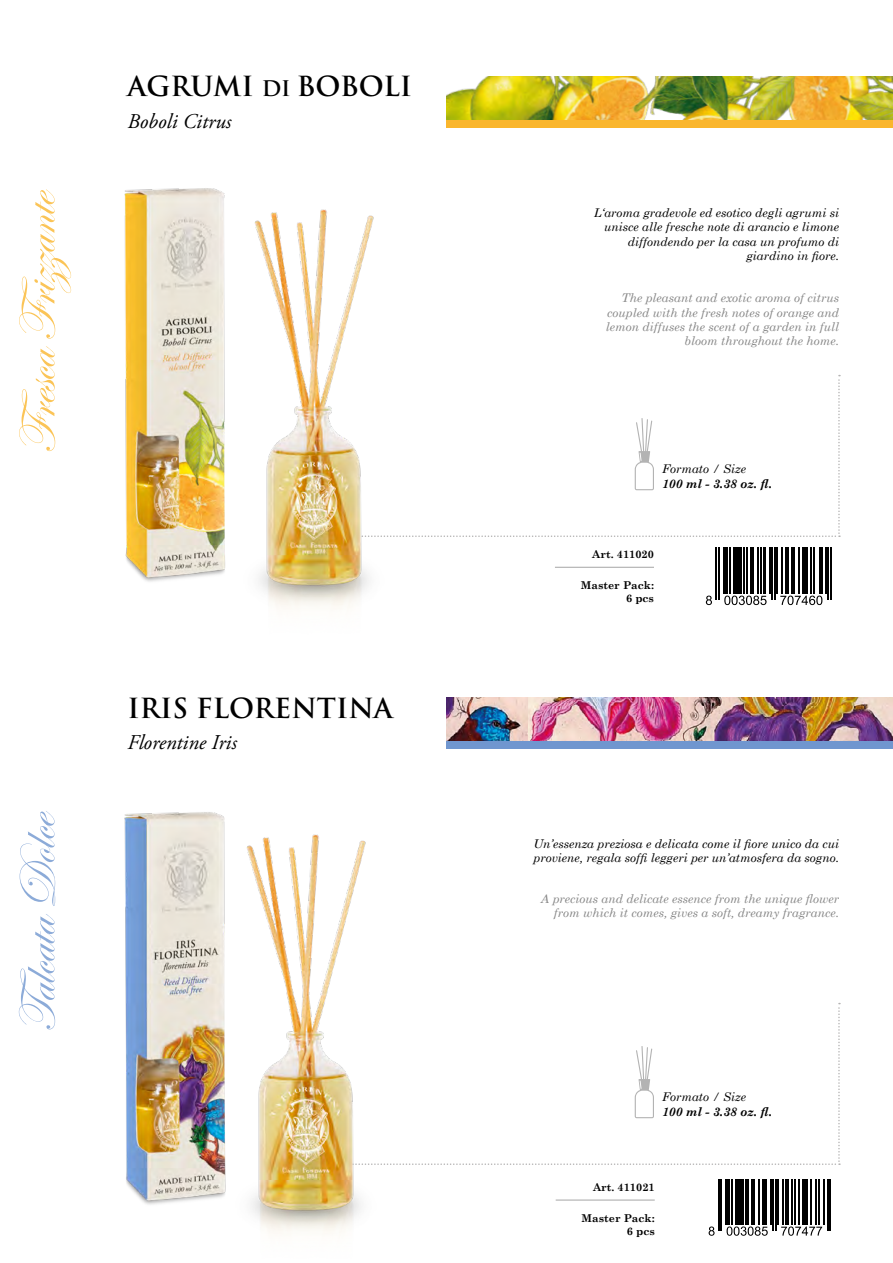
<style>
.page{position:relative;width:893px;height:1263px;background:#fff}
.page>*{position:absolute;margin:0;border:0;box-sizing:border-box;transform-origin:0 0}
.t1{font:52.5px "Edwardian Script ITC";color:#fab62d}
.t2{font:52.5px "Edwardian Script ITC";color:#7096cf}
.t3{font:700 27px "Trajan Pro";color:#000}
.t4{font:italic 21px "Adobe Garamond Pro";color:#000}
.t5{font:italic 12px/14.4px "Century Schoolbook";color:#000;text-align:right}
.t6{font:italic 12px/14.4px "Century Schoolbook";color:#878787;text-align:right}
.t7{font:italic 700 12px "Century Schoolbook";color:#000}
.t8{font:700 10.8px/13.2px "Century Schoolbook";color:#000;text-align:right}
.s1{font-size:21px}
</style>
<div class="page">
<img style="left:446px;top:697px;width:447px;height:44px">
<img style="left:446px;top:76px;width:447px;height:44px">
<img style="left:124px;top:188px;width:101px;height:394px">
<img style="left:254px;top:209px;width:120px;height:398px">
<img style="left:124px;top:812px;width:99px;height:393px">
<svg style="left:343px;top:375px;width:497px;height:162px"></svg>
<svg style="left:391px;top:1003px;width:449px;height:162px"></svg>
<div style="left:446px;top:120px;width:447px;height:8px;background:#fab62d"></div>
<div style="left:446px;top:741px;width:447px;height:8px;background:#7096cf"></div>
<img style="left:223px;top:816px;width:168px;height:417px">
<hr style="left:555px;top:567px;width:99px;height:1px;background:#000">
<hr style="left:556px;top:1199px;width:99px;height:2px;background:#000">
<svg style="left:705px;top:547px;width:127px;height:59px"></svg>
<hr style="left:716px;top:547px;width:1px;height:53px;background:#000">
<hr style="left:718px;top:547px;width:1px;height:53px;background:#000">
<hr style="left:723px;top:547px;width:2px;height:46px;background:#000">
<hr style="left:727px;top:547px;width:1px;height:46px;background:#000">
<hr style="left:729px;top:547px;width:1px;height:46px;background:#000">
<hr style="left:733px;top:547px;width:3px;height:46px;background:#000">
<div style="left:737px;top:547px;width:5px;height:46px;background:#000"></div>
<hr style="left:744px;top:547px;width:1px;height:46px;background:#000">
<hr style="left:746px;top:547px;width:1px;height:46px;background:#000">
<hr style="left:750px;top:547px;width:3px;height:46px;background:#000">
<hr style="left:757px;top:547px;width:1px;height:46px;background:#000">
<hr style="left:761px;top:547px;width:1px;height:46px;background:#000">
<hr style="left:763px;top:547px;width:2px;height:46px;background:#000">
<hr style="left:769px;top:547px;width:1px;height:46px;background:#000">
<hr style="left:772px;top:547px;width:1px;height:53px;background:#000">
<hr style="left:774px;top:547px;width:1px;height:53px;background:#000">
<hr style="left:776px;top:547px;width:2px;height:46px;background:#000">
<hr style="left:781px;top:547px;width:1px;height:46px;background:#000">
<hr style="left:785px;top:547px;width:4px;height:46px;background:#000">
<hr style="left:791px;top:547px;width:1px;height:46px;background:#000">
<hr style="left:793px;top:547px;width:2px;height:46px;background:#000">
<hr style="left:798px;top:547px;width:1px;height:46px;background:#000">
<hr style="left:802px;top:547px;width:1px;height:46px;background:#000">
<hr style="left:804px;top:547px;width:4px;height:46px;background:#000">
<hr style="left:810px;top:547px;width:2px;height:46px;background:#000">
<hr style="left:813px;top:547px;width:1px;height:46px;background:#000">
<hr style="left:819px;top:547px;width:4px;height:46px;background:#000">
<hr style="left:825px;top:547px;width:1px;height:46px;background:#000">
<hr style="left:827px;top:547px;width:2px;height:53px;background:#000">
<hr style="left:830px;top:547px;width:1px;height:53px;background:#000">
<svg style="left:706px;top:596px;width:6px;height:9px"></svg>
<svg style="left:724px;top:596px;width:43px;height:9px"></svg>
<svg style="left:780px;top:596px;width:42px;height:9px"></svg>
<svg style="left:708px;top:1179px;width:123px;height:55px"></svg>
<hr style="left:718px;top:1179px;width:1px;height:51px;background:#000">
<hr style="left:720px;top:1179px;width:2px;height:51px;background:#000">
<hr style="left:725px;top:1179px;width:3px;height:45px;background:#000">
<hr style="left:729px;top:1179px;width:1px;height:45px;background:#000">
<hr style="left:731px;top:1179px;width:1px;height:45px;background:#000">
<hr style="left:735px;top:1179px;width:3px;height:45px;background:#000">
<div style="left:739px;top:1179px;width:5px;height:45px;background:#000"></div>
<hr style="left:745px;top:1179px;width:2px;height:45px;background:#000">
<hr style="left:748px;top:1179px;width:1px;height:45px;background:#000">
<hr style="left:751px;top:1179px;width:4px;height:45px;background:#000">
<hr style="left:758px;top:1179px;width:2px;height:45px;background:#000">
<hr style="left:762px;top:1179px;width:1px;height:45px;background:#000">
<hr style="left:764px;top:1179px;width:3px;height:45px;background:#000">
<hr style="left:770px;top:1179px;width:1px;height:45px;background:#000">
<hr style="left:773px;top:1179px;width:1px;height:51px;background:#000">
<hr style="left:775px;top:1179px;width:1px;height:51px;background:#000">
<hr style="left:777px;top:1179px;width:1px;height:45px;background:#000">
<hr style="left:782px;top:1179px;width:1px;height:45px;background:#000">
<hr style="left:786px;top:1179px;width:3px;height:45px;background:#000">
<hr style="left:792px;top:1179px;width:1px;height:45px;background:#000">
<hr style="left:794px;top:1179px;width:1px;height:45px;background:#000">
<hr style="left:799px;top:1179px;width:1px;height:45px;background:#000">
<hr style="left:802px;top:1179px;width:1px;height:45px;background:#000">
<hr style="left:805px;top:1179px;width:3px;height:45px;background:#000">
<hr style="left:810px;top:1179px;width:2px;height:45px;background:#000">
<hr style="left:815px;top:1179px;width:1px;height:45px;background:#000">
<hr style="left:819px;top:1179px;width:1px;height:45px;background:#000">
<hr style="left:824px;top:1179px;width:1px;height:45px;background:#000">
<hr style="left:827px;top:1179px;width:1px;height:51px;background:#000">
<hr style="left:829px;top:1179px;width:2px;height:51px;background:#000">
<svg style="left:709px;top:1226px;width:6px;height:10px"></svg>
<svg style="left:727px;top:1226px;width:41px;height:10px"></svg>
<svg style="left:781px;top:1226px;width:41px;height:10px"></svg>
<h1 class="t1" style="left:9px;top:454px;width:266px;rotate:-90deg">Fresca Frizzante</h1>
<h2 class="t3" style="left:128px;top:70px;width:286px">AGRUMI <span class="s1">DI</span> BOBOLI</h2>
<h3 class="t4" style="left:128px;top:108px;width:105px">Boboli Citrus</h3>
<h1 class="t2" style="left:9px;top:1033px;width:224px;rotate:-90deg">Talcata Dolce</h1>
<h2 class="t3" style="left:128px;top:691px;width:267px">IRIS FLORENTINA</h2>
<h3 class="t4" style="left:128px;top:730px;width:111px">Florentine Iris</h3>
<p class="t5" style="left:594px;top:205px;width:247px">L‘aroma gradevole ed esotico degli agrumi si unisce alle fresche note di arancio e limone diffondendo per la casa un profumo di giardino in fiore.</p>
<p class="t6" style="left:606px;top:290px;width:235px">The pleasant and exotic aroma of citrus coupled with the fresh notes of orange and lemon diffuses the scent of a garden in full bloom throughout the home.</p>
<p class="t5" style="left:662px;top:462px;width:85px">Formato / Size</p>
<p class="t7" style="left:662px;top:476px;width:112px">100 ml - 3.38 oz. fl.</p>
<p class="t8" style="left:592px;top:548px;width:63px">Art. 411020</p>
<p class="t8" style="left:581px;top:579px;width:75px">Master Pack:<br>6 pcs</p>
<p class="t5" style="left:533px;top:836px;width:307px;text-align:left">Un’essenza preziosa e delicata come il fiore unico da cui proviene, regala soffi leggeri per un’atmosfera da sogno.</p>
<p class="t6" style="left:541px;top:891px;width:300px">A precious and delicate essence from the unique flower from which it comes, gives a soft, dreamy fragrance.</p>
<p class="t5" style="left:662px;top:1090px;width:85px">Formato / Size</p>
<p class="t7" style="left:662px;top:1104px;width:112px">100 ml - 3.38 oz. fl.</p>
<p class="t8" style="left:593px;top:1180px;width:63px">Art. 411021</p>
<p class="t8" style="left:582px;top:1211px;width:75px">Master Pack:<br>6 pcs</p>
</div>
